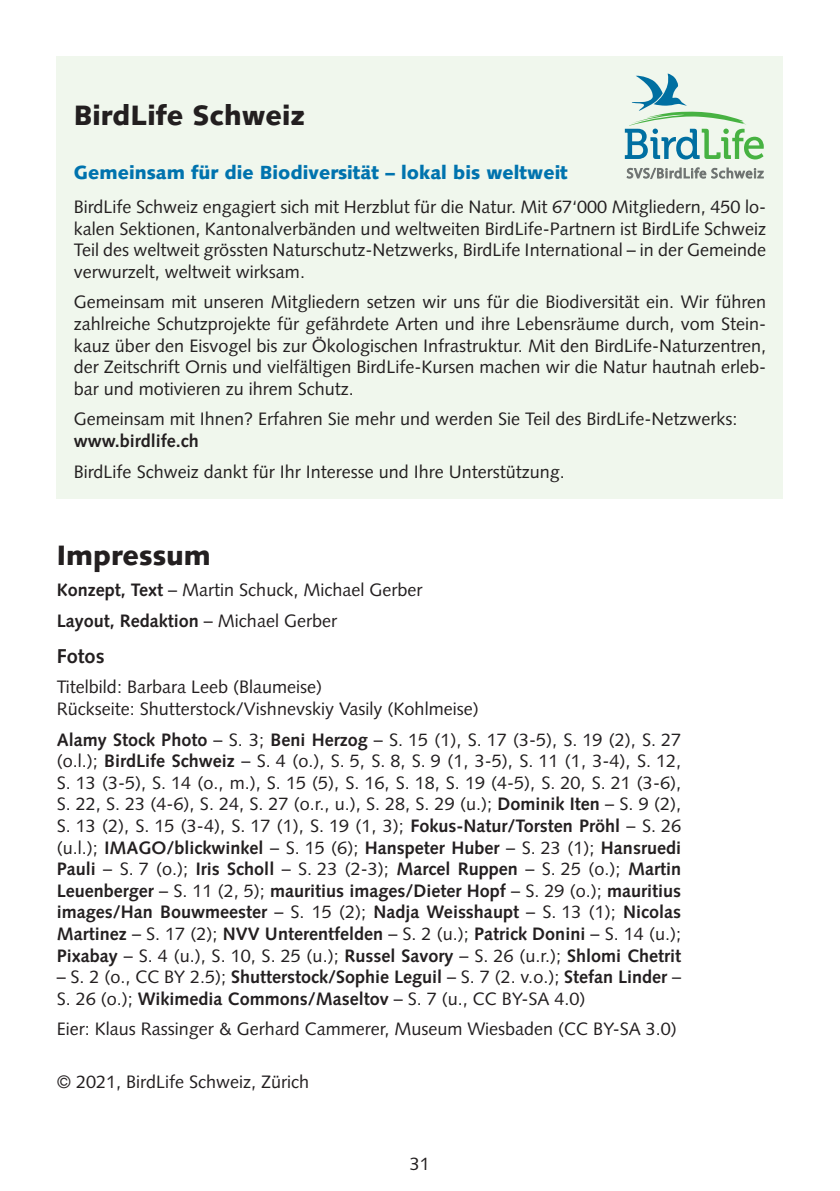
<style>
.page{position:relative;width:840px;height:1191px;background:#fff}
.page>*{position:absolute;margin:0;border:0;box-sizing:border-box;transform-origin:0 0}
.t1{font:900 28px "Syntax LT Std";color:#231f20}
.t2{font:700 20px "Syntax LT Std";color:#231f20}
.t3{font:900 19px "Syntax LT Std";color:#0073ae}
.t4{font:18px/21.6px "Syntax LT Std";color:#231f20;text-align:justify}
.t5{font:700 18px/21.6px "Syntax LT Std";color:#231f20}
.s1{font-weight:700}
.s2{font-weight:400}
</style>
<div class="page">
<div style="left:57px;top:57px;width:725px;height:442px;background:#f0f7ed"></div>
<svg style="left:624px;top:73px;width:139px;height:106px"></svg>
<h1 class="t1" style="left:74px;top:98px;width:233px">BirdLife Schweiz</h1>
<p class="t3" style="left:74px;top:161px;width:495px">Gemeinsam für die Biodiversität – lokal bis weltweit</p>
<p class="t4" style="left:74px;top:196px;width:693px">BirdLife Schweiz engagiert sich mit Herzblut für die Natur. Mit 67‘000 Mitgliedern, 450 lo&shy;kalen Sektionen, Kantonalverbänden und weltweiten BirdLife-Partnern ist BirdLife Schweiz Teil des weltweit grössten Naturschutz-Netzwerks, BirdLife International – in der Gemeinde verwurzelt, weltweit wirksam.</p>
<p class="t4" style="left:74px;top:291px;width:693px">Gemeinsam mit unseren Mitgliedern setzen wir uns für die Biodiversität ein. Wir führen zahlreiche Schutzprojekte für gefährdete Arten und ihre Lebensräume durch, vom Stein&shy;kauz über den Eisvogel bis zur Ökologischen Infrastruktur. Mit den BirdLife-Naturzentren, der Zeitschrift Ornis und vielfältigen BirdLife-Kursen machen wir die Natur hautnah erleb&shy;bar und motivieren zu ihrem Schutz.</p>
<p class="t4" style="left:74px;top:408px;width:664px">Gemeinsam mit Ihnen? Erfahren Sie mehr und werden Sie Teil des BirdLife-Netzwerks:</p>
<p class="t5" style="left:74px;top:430px;width:127px">www.birdlife.ch</p>
<p class="t4" style="left:74px;top:460px;width:492px">BirdLife Schweiz dankt für Ihr Interesse und Ihre Unterstützung.</p>
<h1 class="t1" style="left:57px;top:539px;width:155px">Impressum</h1>
<p class="t4" style="left:57px;top:574px;width:367px;line-height:30.6px"><span class="s1">Konzept, Text</span> – Martin Schuck, Michael Gerber<br><span class="s1">Layout, Redaktion</span> – Michael Gerber</p>
<p class="t2" style="left:57px;top:644px;width:49px">Fotos</p>
<p class="t4" style="left:57px;top:676px;width:423px">Titelbild: Barbara Leeb (Blaumeise)<br>Rückseite: Shutterstock/Vishnevskiy Vasily (Kohlmeise)</p>
<p class="t4" style="left:57px;top:728px;width:625px"><span class="s1">Alamy Stock Photo</span> – S. 3; <span class="s1">Beni Herzog</span> – S. 15 (1), S. 17 (3-5), S. 19 (2), S. 27 (o.l.); <span class="s1">BirdLife Schweiz</span> – S. 4 (o.), S. 5, S. 8, S. 9 (1, 3-5), S. 11 (1, 3-4), S. 12, S. 13 (3-5), S. 14 (o., m.), S. 15 (5), S. 16, S. 18, S. 19 (4-5), S. 20, S. 21 (3-6), S. 22, S. 23 (4-6), S. 24, S. 27 (o.r., u.), S. 28, S. 29 (u.); <span class="s1">Dominik Iten</span> – S. 9 (2), S. 13 (2), S. 15 (3-4), S. 17 (1), S. 19 (1, 3); <span class="s1">Fokus-Natur/Torsten Pröhl</span> – S. 26 (u.l.); <span class="s1">IMAGO/blickwinkel</span> – S. 15 (6); <span class="s1">Hanspeter Huber</span> – S. 23 (1); <span class="s1">Hansruedi Pauli</span> – S. 7 (o.); <span class="s1">Iris Scholl</span> – S. 23 (2-3); <span class="s1">Marcel Ruppen</span> – S. 25 (o.); <span class="s1">Martin Leuenberger</span> – S. 11 (2, 5); <span class="s1">mauritius images/Dieter Hopf</span> – S. 29 (o.); <span class="s1">mauritius images/Han Bouwmeester</span> – S. 15 (2); <span class="s1">Nadja Weisshaupt</span> – S. 13 (1); <span class="s1">Nicolas Martinez</span> – S. 17 (2); <span class="s1">NVV Unterentfelden</span> – S. 2 (u.); <span class="s1">Patrick Donini</span> – S. 14 (u.); <span class="s1">Pixabay</span> – S. 4 (u.), S. 10, S. 25 (u.); <span class="s1">Russel Savory</span> – S. 26 (u.r.); <span class="s1">Shlomi Chetrit</span></p>
<p class="t5" style="left:57px;top:966px;width:625px"><span class="s2">– S. 2 (o., CC BY 2.5);</span> Shutterstock/Sophie Leguil <span class="s2">– S. 7 (2. v.o.);</span> Stefan Linder <span class="s2">–<br>S. 26 (o.);</span> Wikimedia Commons/Maseltov <span class="s2">– S. 7 (u., CC BY-SA 4.0)</span></p>
<p class="t4" style="left:57px;top:1018px;width:621px">Eier: Klaus Rassinger &amp; Gerhard Cammerer, Museum Wiesbaden (CC BY-SA 3.0)</p>
<p class="t4" style="left:57px;top:1070px;width:254px">© 2021, BirdLife Schweiz, Zürich</p>
<p class="t4" style="left:410px;top:1153px;width:22px">31</p>
</div>
